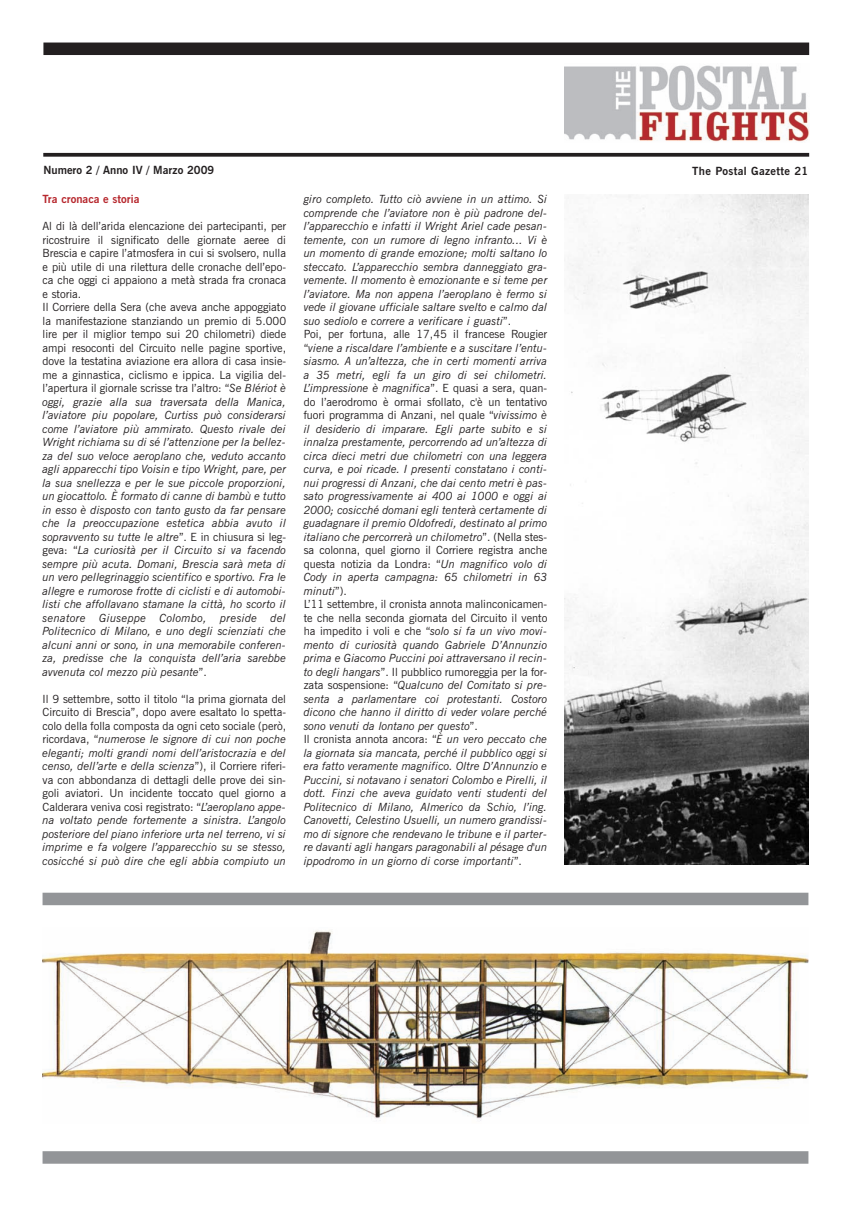
<style>
.page{position:relative;width:851px;height:1205px;background:#fff}
.page>*{position:absolute;margin:0;border:0;box-sizing:border-box;transform-origin:0 0}
.t1{font:italic 11.25px/13.5px "News Gothic BT";color:#231f20}
.t2{font:700 11.25px "News Gothic BT";color:#231f20}
.t3{font:700 11.25px "News Gothic BT";letter-spacing:.03em;color:#231f20}
.t4{font:700 11.25px "News Gothic BT";color:#b7282e}
.s1{font-style:normal}
</style>
<div class="page">
<div style="left:43px;top:43px;width:766px;height:12px;background:#231f20"></div>
<svg style="left:43px;top:153px;width:766px;height:4px;background:#353132"></svg>
<img style="left:43px;top:930px;width:765px;height:191px">
<div style="left:43px;top:893px;width:765px;height:12px;background:#939598"></div>
<div style="left:43px;top:1151px;width:765px;height:12px;background:#939598"></div>
<img style="left:565px;top:195px;width:243px;height:670px">
<img style="left:565px;top:65px;width:244px;height:77px">
<p class="t2" style="left:43px;top:166px;width:172px">Numero 2 / Anno IV / Marzo 2009</p>
<p class="t3" style="left:692px;top:166px;width:118px">The Postal Gazette 21</p>
<p class="t4" style="left:43px;top:195px;width:98px">Tra cronaca e storia</p>
<p class="t1" style="left:43px;top:220px;width:245px"><span class="s1">Al di là dell’arida elencazione dei partecipanti, per ricostruire il significato delle giornate aeree di Brescia e capire l’atmosfera in cui si svolsero, nulla e più utile di una rilettura delle cronache dell’epo&shy;ca che oggi ci appaiono a metà strada fra cronaca e storia.<br>Il Corriere della Sera (che aveva anche appoggiato la manifestazione stanziando un premio di 5.000 lire per il miglior tempo sui 20 chilometri) diede ampi resoconti del Circuito nelle pagine sportive, dove la testatina aviazione era allora di casa insie&shy;me a ginnastica, ciclismo e ippica. La vigilia del&shy;l’apertura il giornale scrisse tra l’altro: “</span>Se Blériot è oggi, grazie alla sua traversata della Manica, l’aviatore piu popolare, Curtiss può considerarsi come l’aviatore più ammirato. Questo rivale dei Wright richiama su di sé l’attenzione per la bellez&shy;za del suo veloce aeroplano che, veduto accanto agli apparecchi tipo Voisin e tipo Wright, pare, per la sua snellezza e per le sue piccole proporzioni, un giocattolo. È formato di canne di bambù e tutto in esso è disposto con tanto gusto da far pensare che la preoccupazione estetica abbia avuto il sopravvento su tutte le altre<span class="s1">”. E in chiusura si leg&shy;geva: “</span>La curiosità per il Circuito si va facendo sempre più acuta. Domani, Brescia sarà meta di un vero pellegrinaggio scientifico e sportivo. Fra le allegre e rumorose frotte di ciclisti e di automobi&shy;listi che affollavano stamane la città, ho scorto il senatore Giuseppe Colombo, preside del Politecnico di Milano, e uno degli scienziati che alcuni anni or sono, in una memorabile conferen&shy;za, predisse che la conquista dell’aria sarebbe avvenuta col mezzo più pesante<span class="s1">”.</span></p>
<p class="t1" style="left:43px;top:693px;width:245px;text-align:justify"><span class="s1">Il 9 settembre, sotto il titolo “la prima giornata del Circuito di Brescia”, dopo avere esaltato lo spetta&shy;colo della folla composta da ogni ceto sociale (però, ricordava, “</span>numerose le signore di cui non poche eleganti; molti grandi nomi dell’aristocrazia e del censo, dell’arte e della scienza<span class="s1">”), il Corriere riferi&shy;va con abbondanza di dettagli delle prove dei sin&shy;goli aviatori. Un incidente toccato quel giorno a Calderara veniva cosi registrato: “</span>L’aeroplano appe&shy;na voltato pende fortemente a sinistra. L’angolo posteriore del piano inferiore urta nel terreno, vi si imprime e fa volgere l’apparecchio su se stesso, cosicché si può dire che egli abbia compiuto un</p>
<p class="t1" style="left:304px;top:193px;width:245px">giro completo. Tutto ciò avviene in un attimo. Si comprende che l’aviatore non è più padrone del&shy;l’apparecchio e infatti il Wright Ariel cade pesan&shy;temente, con un rumore di legno infranto... Vi è un momento di grande emozione; molti saltano lo steccato. L’apparecchio sembra danneggiato gra&shy;vemente. Il momento è emozionante e si teme per l’aviatore. Ma non appena l’aeroplano è fermo si vede il giovane ufficiale saltare svelto e calmo dal suo sediolo e correre a verificare i guasti<span class="s1">”.<br>Poi, per fortuna, alle 17,45 il francese Rougier “</span>viene a riscaldare l’ambiente e a suscitare l’entu&shy;siasmo. A un’altezza, che in certi momenti arriva a 35 metri, egli fa un giro di sei chilometri.<br>L’impressione è magnifica<span class="s1">”. E quasi a sera, quan&shy;do l’aerodromo è ormai sfollato, c'è un tentativo fuori programma di Anzani, nel quale “</span>vivissimo è il desiderio di imparare. Egli parte subito e si innalza prestamente, percorrendo ad un’altezza di circa dieci metri due chilometri con una leggera curva, e poi ricade. I presenti constatano i conti&shy;nui progressi di Anzani, che dai cento metri è pas&shy;sato progressivamente ai 400 ai 1000 e oggi ai 2000; cosicché domani egli tenterà certamente di guadagnare il premio Oldofredi, destinato al primo italiano che percorrerà un chilometro<span class="s1">”. (Nella stes&shy;sa colonna, quel giorno il Corriere registra anche questa notizia da Londra: “</span>Un magnifico volo di Cody in aperta campagna: 65 chilometri in 63 minuti<span class="s1">”).<br>L’11 settembre, il cronista annota malinconicamen&shy;te che nella seconda giornata del Circuito il vento ha impedito i voli e che “</span>solo si fa un vivo movi&shy;mento di curiosità quando Gabriele D’Annunzio prima e Giacomo Puccini poi attraversano il recin&shy;to degli hangars<span class="s1">”. Il pubblico rumoreggia per la for&shy;zata sospensione: “</span>Qualcuno del Comitato si pre&shy;senta a parlamentare coi protestanti. Costoro dicono che hanno il diritto di veder volare perché sono venuti da lontano per questo<span class="s1">”.<br>Il cronista annota ancora: “</span>È un vero peccato che la giornata sia mancata, perché il pubblico oggi si era fatto veramente magnifico. Oltre D’Annunzio e Puccini, si notavano i senatori Colombo e Pirelli, il dott. Finzi che aveva guidato venti studenti del Politecnico di Milano, Almerico da Schio, l’ing.<br>Canovetti, Celestino Usuelli, un numero grandissi&shy;mo di signore che rendevano le tribune e il parter&shy;re davanti agli hangars paragonabili al pésage d'un ippodromo in un giorno di corse importanti<span class="s1">”.</span></p>
</div>
